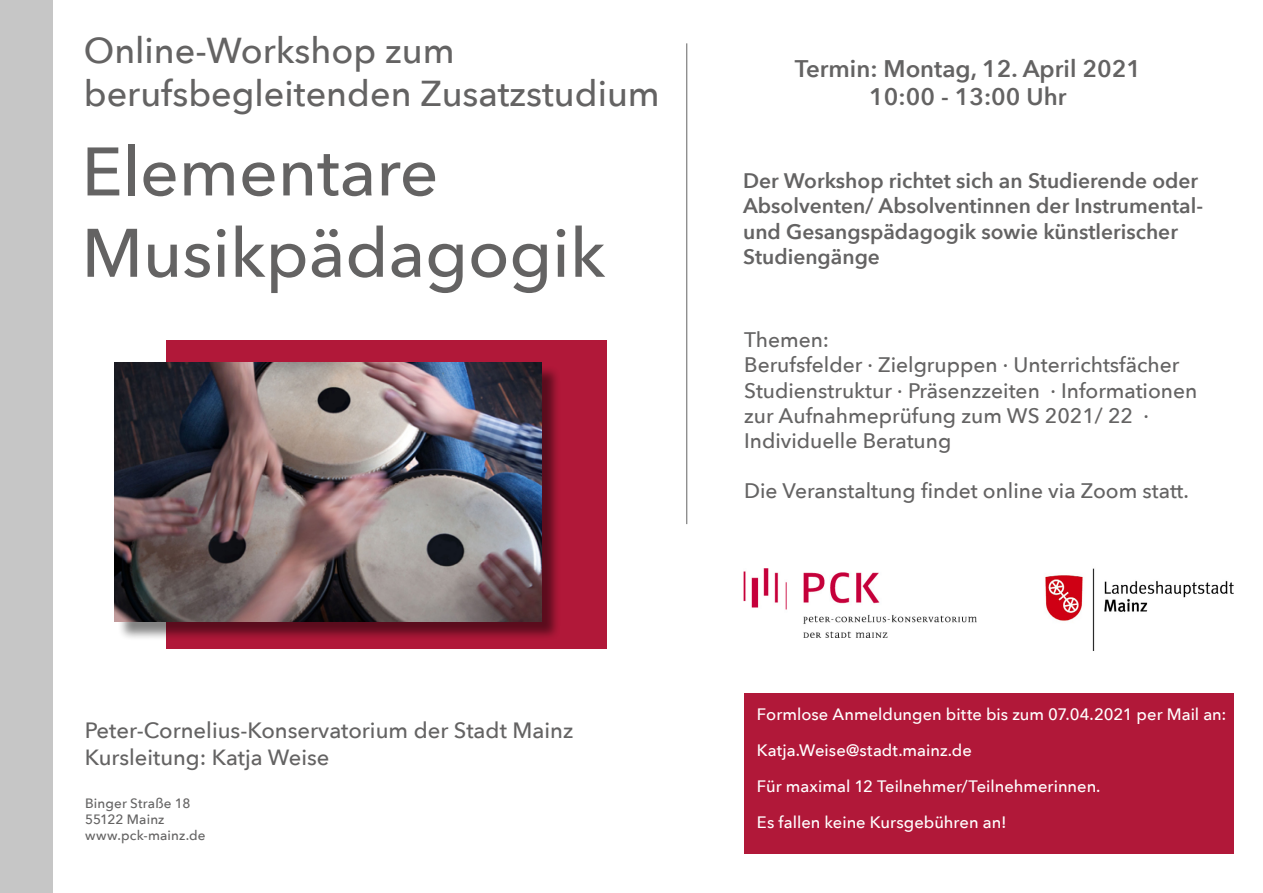
<style>
.page{position:relative;width:1263px;height:893px;background:#fff}
.page>*{position:absolute;margin:0;border:0;box-sizing:border-box;transform-origin:0 0}
.t1{font:500 67.8px/81.3px "Avenir Next";color:#646363}
.t2{font:500 36px/43.2px "Avenir Next";color:#646363}
.t3{font:600 24px/28.8px "Avenir Next";color:#646363;text-align:center}
.t4{font:500 22.05px "Avenir Next";color:#646363}
.t5{font:500 21.9px "Avenir Next";color:#646363}
.t6{font:500 21px/25.2px "Avenir Next";color:#646363}
.t7{font:600 21px/25.2px "Avenir Next";color:#646363}
.t8{font:500 16.5px/36px "Avenir Next";color:#fff}
.t9{font:500 13.5px/16.2px "Avenir Next";letter-spacing:.01em;color:#646363}
</style>
<div class="page">
<hr style="left:686px;top:43px;width:1px;height:481px;background:#646363">
<div style="left:744px;top:693px;width:489px;height:160px;background:#b11839"></div>
<div style="left:0;top:0;width:52px;height:893px;background:#c6c6c6"></div>
<div style="left:166px;top:341px;width:440px;height:308px;background:#b11839"></div>
<div style="left:118px;top:365px;width:443px;height:276px;background:#000;opacity:.49"></div>
<img style="left:115px;top:363px;width:426px;height:259px">
<img style="left:743px;top:569px;width:234px;height:68px">
<img style="left:1045px;top:568px;width:189px;height:83px">
<h2 class="t2" style="left:84px;top:27px;width:577px">Online-Workshop zum berufsbegleitenden Zusatzstudium</h2>
<h1 class="t1" style="left:82px;top:129px;width:525px">Elementare<br>Musikpädagogik</h1>
<p class="t4" style="left:85px;top:711px;width:490px">Peter-Cornelius-Konservatorium der Stadt Mainz</p>
<p class="t5" style="left:85px;top:739px;width:246px">Kursleitung: Katja Weise</p>
<p class="t9" style="left:85px;top:794px;width:122px">Binger Straße 18<br>55122 Mainz www.pck-mainz.de</p>
<p class="t3" style="left:795px;top:53px;width:348px">Termin: Montag, 12. April 2021<br>10:00 - 13:00 Uhr</p>
<p class="t7" style="left:743px;top:168px;width:461px">Der Workshop richtet sich an Studierende oder Absolventen/ Absolventinnen der Instrumental&shy;und Gesangspädagogik sowie künstlerischer Studiengänge</p>
<p class="t6" style="left:744px;top:326px;width:455px">Themen:<br>Berufsfelder · Zielgruppen · Unterrichtsfächer Studienstruktur · Präsenzzeiten · Informationen zur Aufnahmeprüfung zum WS 2021/ 22 · Individuelle Beratung</p>
<p class="t6" style="left:744px;top:478px;width:446px">Die Veranstaltung findet online via Zoom statt.</p>
<p class="t8" style="left:757px;top:696px;width:471px">Formlose Anmeldungen bitte bis zum 07.04.2021 per Mail an:<br>Katja.Weise@stadt.mainz.de<br>Für maximal 12 Teilnehmer/Teilnehmerinnen.<br>Es fallen keine Kursgebühren an!</p>
</div>
